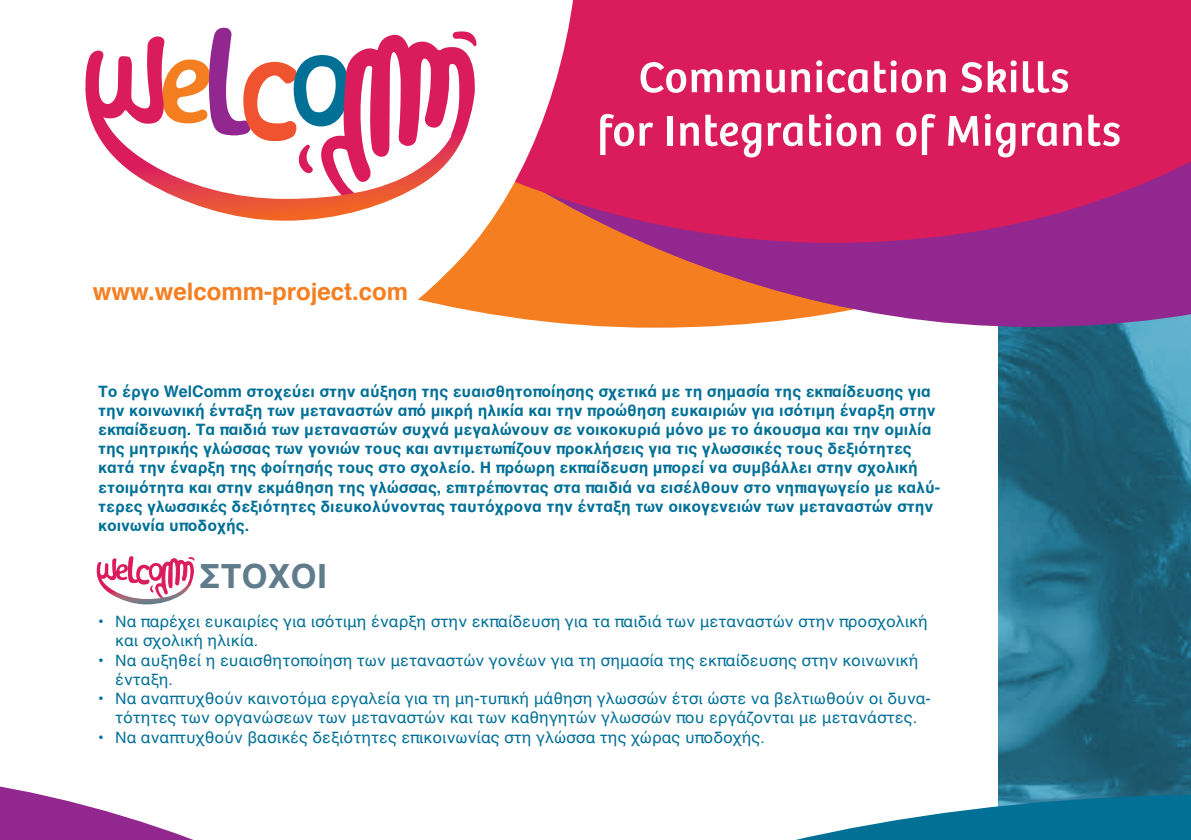
<style>
.page{position:relative;width:1191px;height:840px;background:#fff}
.page>*{position:absolute;margin:0;border:0;box-sizing:border-box;transform-origin:0 0}
.t1{font:700 34px "Helvetica";color:#5f7c8a}
.t2{font:700 24px "Helvetica";color:#f57e20}
.t3{font:700 16px/19.2px "Helvetica";color:#007097}
.t4{font:16px/19.2px "Helvetica";color:#007097}
</style>
<div class="page">
<svg style="left:998px;top:327px;width:193px;height:467px;background:#246982"></svg>
<svg style="left:97px;top:556px;width:98px;height:48px"></svg>
<svg style="left:579px;top:243px;width:612px;height:84px;background:#b14a74"></svg>
<svg style="left:579px;top:0;width:612px;height:243px;background:#d31e60"></svg>
<svg style="left:221px;top:0;width:358px;height:325px"></svg>
<svg style="left:640px;top:62px;width:82px;height:31px"></svg>
<svg style="left:728px;top:69px;width:31px;height:23px"></svg>
<svg style="left:766px;top:70px;width:19px;height:23px"></svg>
<svg style="left:791px;top:69px;width:19px;height:23px"></svg>
<svg style="left:816px;top:60px;width:52px;height:33px"></svg>
<svg style="left:874px;top:60px;width:71px;height:33px"></svg>
<svg style="left:961px;top:60px;width:55px;height:33px"></svg>
<svg style="left:1022px;top:61px;width:46px;height:32px"></svg>
<svg style="left:600px;top:114px;width:53px;height:41px"></svg>
<div style="left:668px;top:116px;width:5px;height:30px;background:#fff"></div>
<svg style="left:680px;top:122px;width:19px;height:23px"></svg>
<svg style="left:705px;top:115px;width:56px;height:42px"></svg>
<svg style="left:767px;top:122px;width:36px;height:24px"></svg>
<svg style="left:809px;top:114px;width:71px;height:32px"></svg>
<svg style="left:896px;top:122px;width:20px;height:24px"></svg>
<svg style="left:922px;top:114px;width:13px;height:41px"></svg>
<svg style="left:948px;top:116px;width:30px;height:29px"></svg>
<svg style="left:984px;top:114px;width:31px;height:43px"></svg>
<svg style="left:1021px;top:122px;width:36px;height:24px"></svg>
<svg style="left:1063px;top:122px;width:18px;height:23px"></svg>
<svg style="left:1088px;top:115px;width:32px;height:31px"></svg>
<svg style="left:85px;top:28px;width:392px;height:297px"></svg>
<svg style="left:800px;top:794px;width:391px;height:45px;fill:#007097"></svg>
<svg style="left:0;top:786px;width:191px;height:53px;fill:#92278f"></svg>
<h2 class="t2" style="left:93px;top:271px;width:317px">www.welcomm-project.com</h2>
<p class="t3" style="left:98px;top:381px;width:843px">Το έργο WelComm στοχεύει στην αύξηση της ευαισθητοποίησης σχετικά με τη σημασία της εκπαίδευσης για την κοινωνική ένταξη των μεταναστών από μικρή ηλικία και την προώθηση ευκαιριών για ισότιμη έναρξη στην εκπαίδευση. Τα παιδιά των μεταναστών συχνά μεγαλώνουν σε νοικοκυριά μόνο με το άκουσμα και την ομιλία της μητρικής γλώσσας των γονιών τους και αντιμετωπίζουν προκλήσεις για τις γλωσσικές τους δεξιότητες κατά την έναρξη της φοίτησής τους στο σχολείο. Η πρόωρη εκπαίδευση μπορεί να συμβάλλει στην σχολική ετοιμότητα και στην εκμάθηση της γλώσσας, επιτρέποντας στα παιδιά να εισέλθουν στο νηπιαγωγείο με καλύ&shy;τερες γλωσσικές δεξιότητες διευκολύνοντας ταυτόχρονα την ένταξη των οικογενειών των μεταναστών στην κοινωνία υποδοχής.</p>
<h1 class="t1" style="left:200px;top:548px;width:129px">ΣΤΟΧΟΙ</h1>
<p class="t4" style="left:115px;top:612px;width:814px;text-indent:-17px">• Να παρέχει ευκαιρίες για ισότιμη έναρξη στην εκπαίδευση για τα παιδιά των μεταναστών στην προσχολική και σχολική ηλικία.</p>
<p class="t4" style="left:115px;top:650px;width:805px;text-indent:-17px">• Να αυξηθεί η ευαισθητοποίηση των μεταναστών γονέων για τη σημασία της εκπαίδευσης στην κοινωνική ένταξη.</p>
<p class="t4" style="left:98px;top:689px;width:834px;text-align:center">• Να αναπτυχθούν καινοτόμα εργαλεία για τη μη-τυπική μάθηση γλωσσών έτσι ώστε να βελτιωθούν οι δυνα&shy;τότητες των οργανώσεων των μεταναστών και των καθηγητών γλωσσών που εργάζονται με μετανάστες.</p>
<p class="t4" style="left:98px;top:727px;width:668px">• Να αναπτυχθούν βασικές δεξιότητες επικοινωνίας στη γλώσσα της χώρας υποδοχής.</p>
</div>
